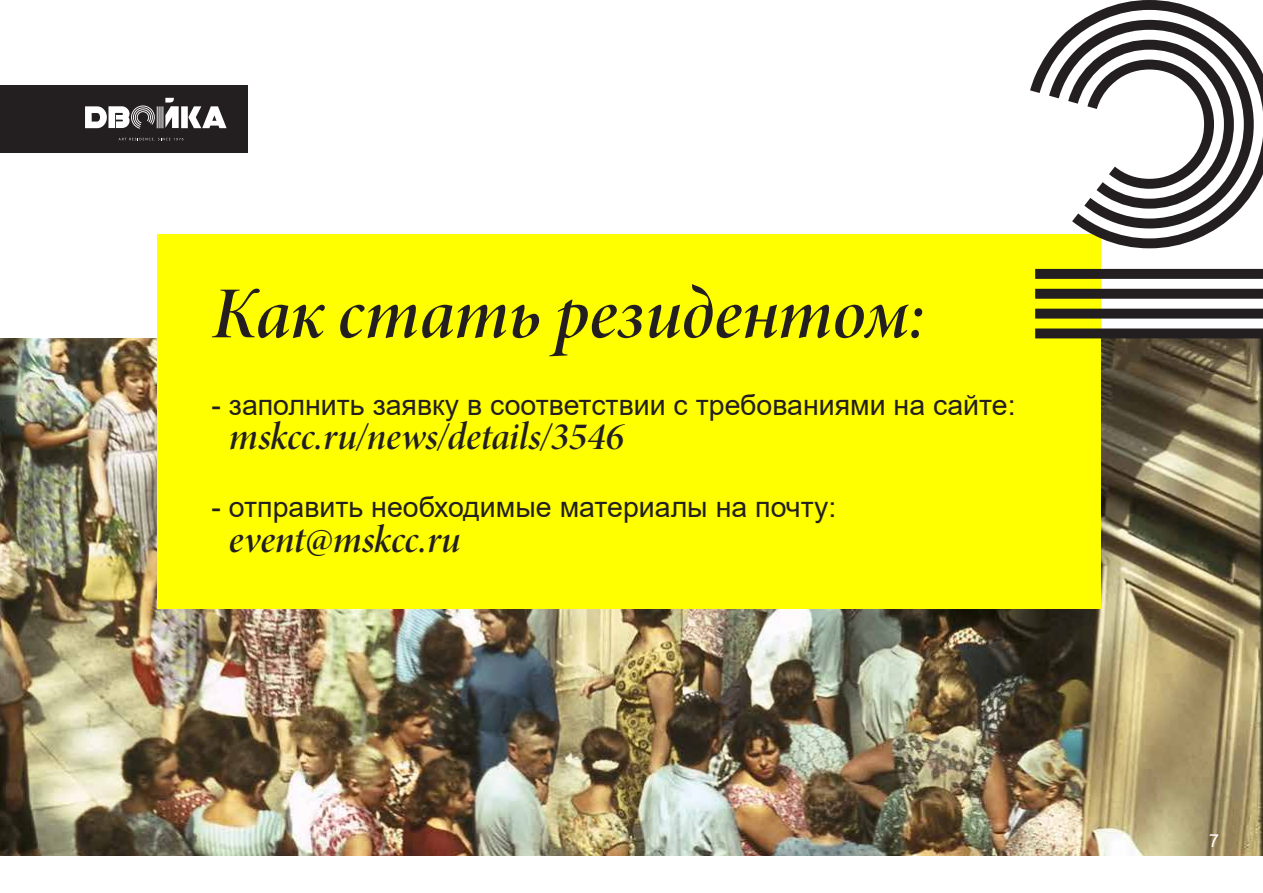
<style>
.page{position:relative;width:1263px;height:893px;background:#fff}
.page>*{position:absolute;margin:0;border:0;box-sizing:border-box;transform-origin:0 0}
.t1{font:73.5px "Minion Pro Semibold It Disp";color:#231f20}
.t2{font:39px "Minion Pro Semibold It Disp";color:#231f20}
.t3{font:28.5px "Arial";color:#231f20}
.t4{font:18px "Arial";color:#fff}
</style>
<div class="page">
<img style="left:0;top:338px;width:1263px;height:517px">
<div style="left:157px;top:234px;width:944px;height:375px;background:#ff0"></div>
<div style="left:1035px;top:289px;width:228px;height:10px;background:#231f20"></div>
<div style="left:1035px;top:309px;width:228px;height:10px;background:#231f20"></div>
<div style="left:1035px;top:328px;width:228px;height:10px;background:#231f20"></div>
<div style="left:1035px;top:269px;width:228px;height:10px;background:#231f20"></div>
<svg style="left:1030px;top:0;width:233px;height:248px"></svg>
<div style="left:0;top:85px;width:248px;height:68px;background:#231f20"></div>
<svg style="left:119px;top:138px;width:64px;height:3px"></svg>
<svg style="left:85px;top:98px;width:142px;height:31px"></svg>
<h1 class="t1" style="left:212px;top:266px;width:715px">Как стать резидентом:</h1>
<p class="t3" style="left:212px;top:385px;width:805px">- заполнить заявку в соответствии с требованиями на сайте:</p>
<h2 class="t2" style="left:229px;top:411px;width:396px">mskcc.ru/news/details/3546</h2>
<p class="t3" style="left:212px;top:488px;width:626px">- отправить необходимые материалы на почту:</p>
<h2 class="t2" style="left:229px;top:514px;width:233px">event@mskcc.ru</h2>
<p class="t4" style="left:1209px;top:828px;width:12px">7</p>
</div>
